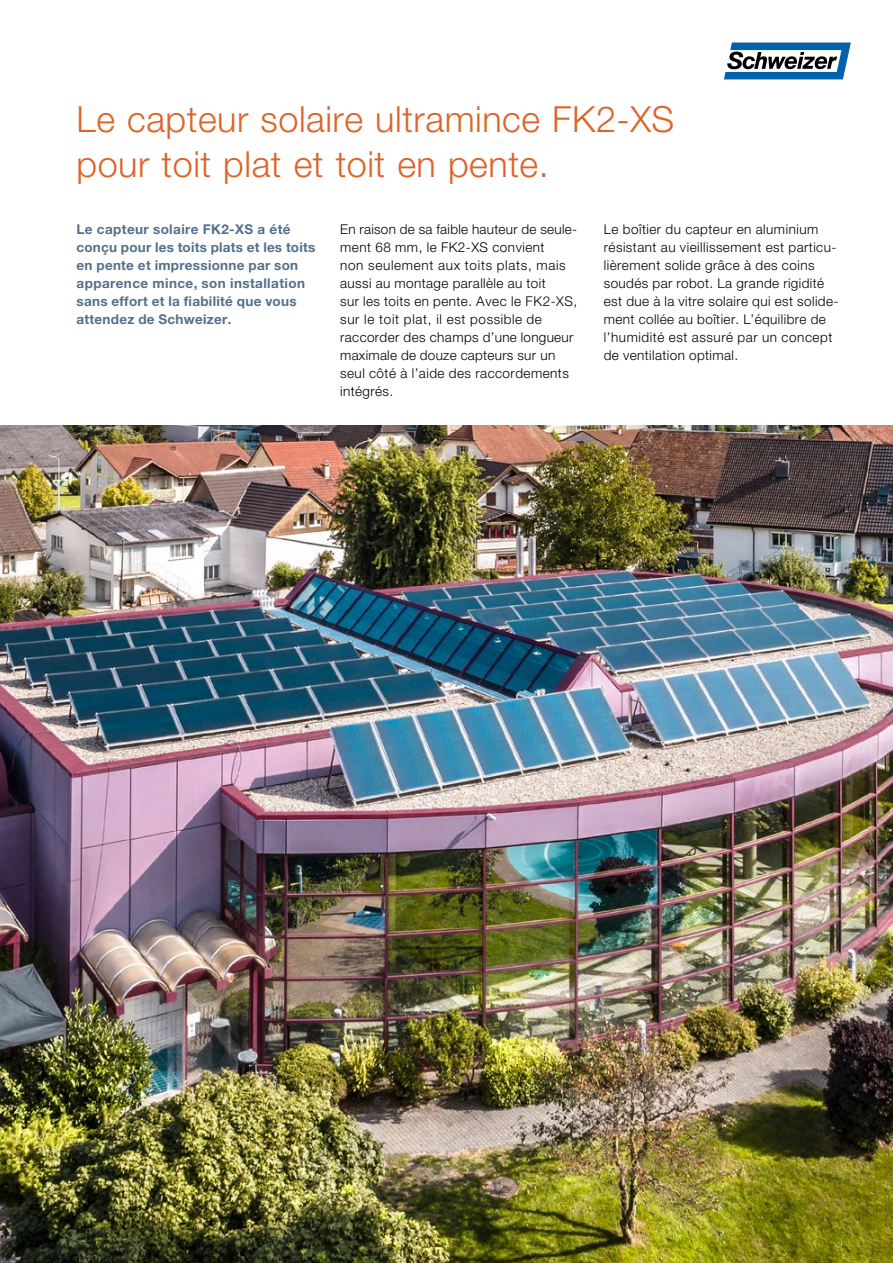
<style>
.page{position:relative;width:893px;height:1263px;background:#fff}
.page>*{position:absolute;margin:0;border:0;box-sizing:border-box;transform-origin:0 0}
.Titel_Helvetica_Ligh{font:300 36px "Helvetica Neue LT Std";letter-spacing:.015em;color:#dc6428}
.Lauftext_Helvetica_L{font:300 13.5px/18px "Helvetica Neue LT Std";letter-spacing:.03em;color:#000}
.Lauftext_Helvetica_L-2{font:700 13.5px/18px "Helvetica Neue LT Std";letter-spacing:.02em;color:#53708b}
</style>
<div class="page">
<svg style="left:724px;top:43px;width:127px;height:36px"></svg>
<img style="left:0;top:425px;width:893px;height:838px">
<p class="Titel_Helvetica_Ligh" style="left:77px;top:97px;width:599px">Le capteur solaire ultramince FK2-XS</p>
<p class="Titel_Helvetica_Ligh" style="left:77px;top:142px;width:474px">pour toit plat et toit en pente.</p>
<p class="Lauftext_Helvetica_L-2" style="left:77px;top:220px;width:240px">Le capteur solaire FK2-XS a été conçu pour les toits plats et les toits en pente et impressionne par son apparence mince, son installation sans effort et la fiabilité que vous attendez de Schweizer.</p>
<p class="Lauftext_Helvetica_L" style="left:340px;top:220px;width:239px">En raison de sa faible hauteur de seule&shy;ment 68 mm, le FK2-XS convient<br>non seulement aux toits plats, mais aussi au montage parallèle au toit<br>sur les toits en pente. Avec le FK2-XS, sur le toit plat, il est possible de raccorder des champs d’une longueur maximale de douze capteurs sur un seul côté à l’aide des raccordements intégrés.</p>
<p class="Lauftext_Helvetica_L" style="left:604px;top:220px;width:236px">Le boîtier du capteur en aluminium résistant au vieillissement est particu&shy;lièrement solide grâce à des coins soudés par robot. La grande rigidité est due à la vitre solaire qui est solide&shy;ment collée au boîtier. L’équilibre de l’humidité est assuré par un concept de ventilation optimal.</p>
</div>
